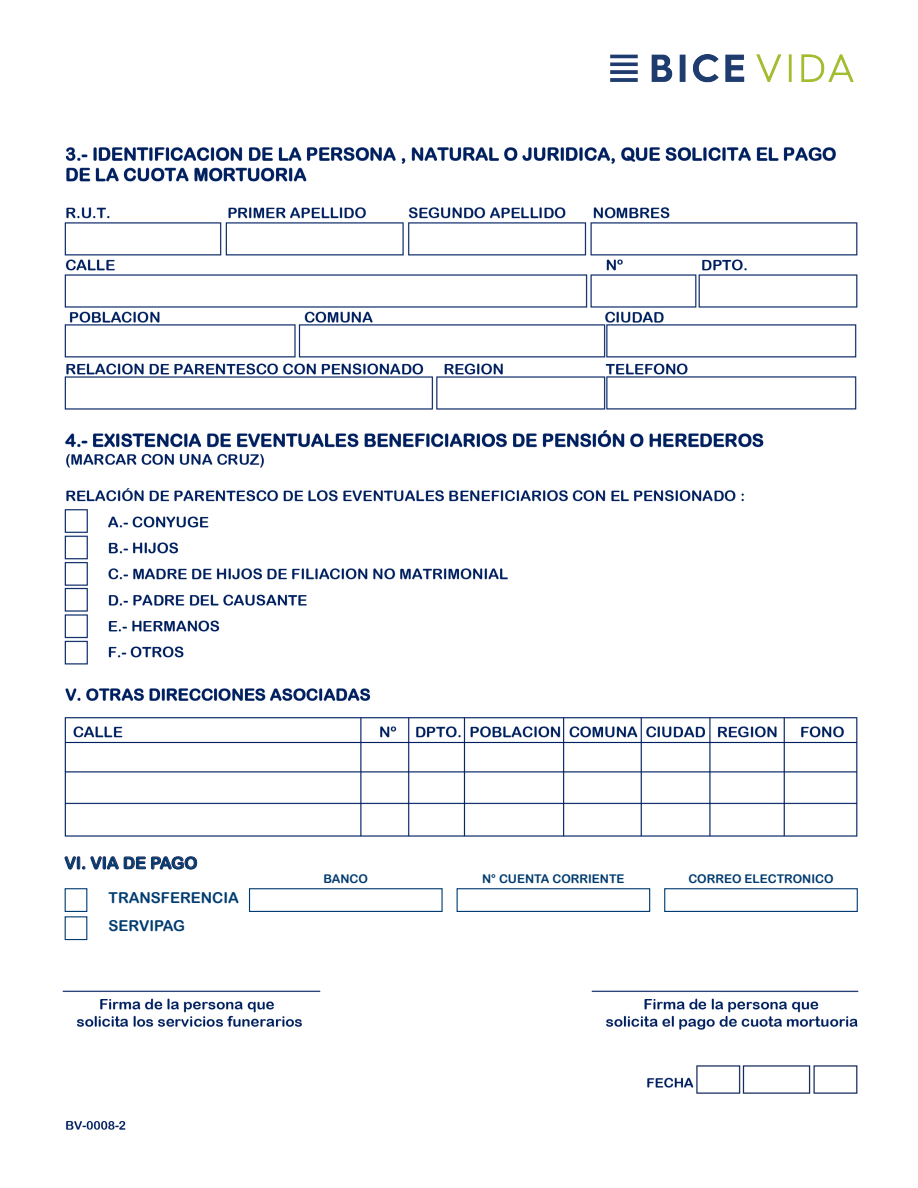
<style>
.page{position:relative;width:918px;height:1188px;background:#fff}
.page>*{position:absolute;margin:0;border:0;box-sizing:border-box;transform-origin:0 0}
.t1{font:16.5px "Arial Rounded MT Bold";color:#003b70}
.t2{font:15px "Arial Rounded MT Bold";color:#003b70}
.t3{font:12px "Arial Rounded MT Bold";color:#003b70}
</style>
<div class="page">
<img style="left:62px;top:54px;width:797px;height:1076px">
<svg style="left:65px;top:856px;width:132px;height:14px"></svg>
<div style="left:65px;top:888px;width:22px;height:24px;border:1px solid #003b70"></div>
<div style="left:249px;top:888px;width:194px;height:24px;border:1px solid #003b70"></div>
<div style="left:457px;top:888px;width:193px;height:24px;border:1px solid #003b70"></div>
<div style="left:664px;top:888px;width:194px;height:24px;border:1px solid #003b70"></div>
<p class="t1" style="left:65px;top:853px;width:134px">VI. VIA DE PAGO</p>
<p class="t2" style="left:109px;top:889px;width:132px">TRANSFERENCIA</p>
<p class="t2" style="left:109px;top:917px;width:78px">SERVIPAG</p>
<p class="t3" style="left:324px;top:871px;width:46px">BANCO</p>
<p class="t3" style="left:482px;top:871px;width:144px">N° CUENTA CORRIENTE</p>
<p class="t3" style="left:688px;top:871px;width:147px">CORREO ELECTRONICO</p>
</div>
